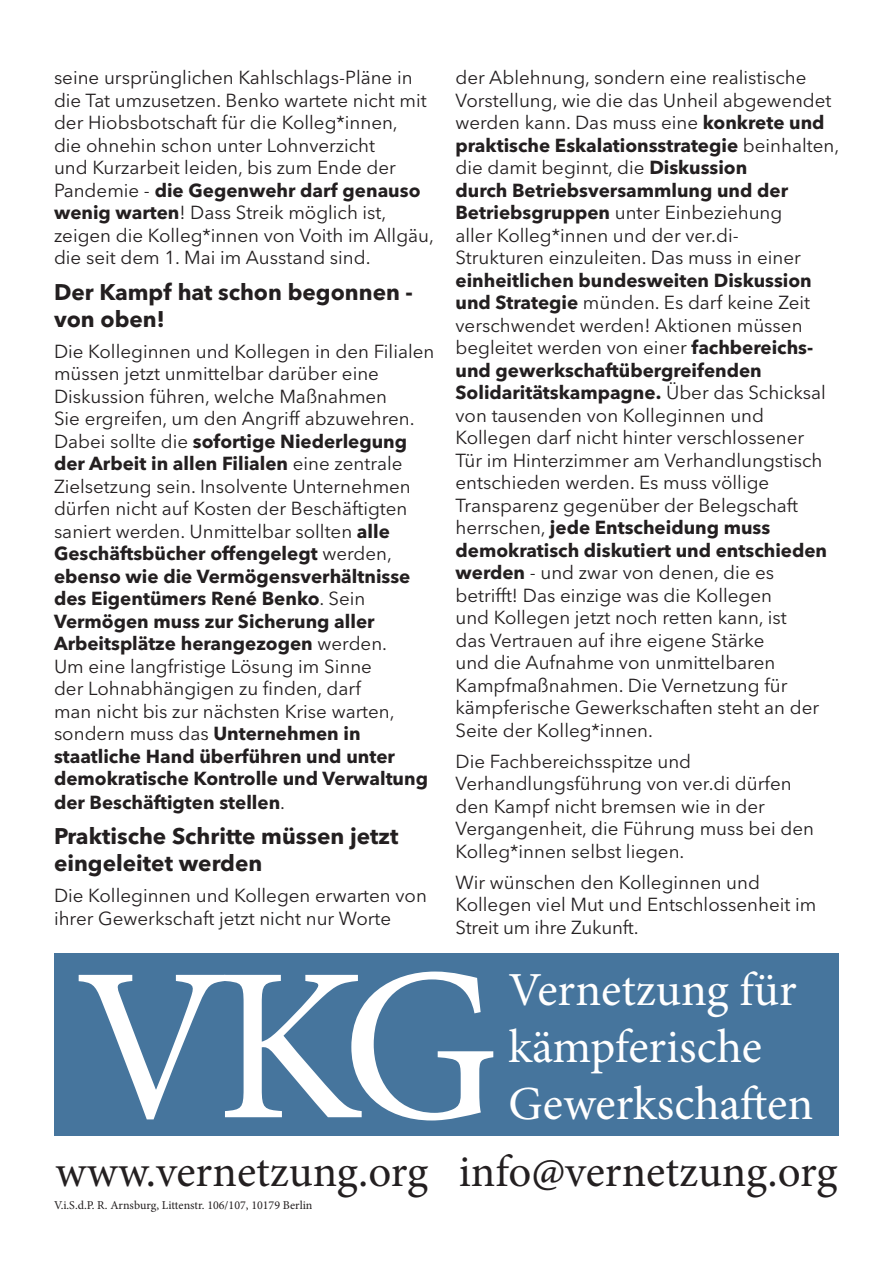
<style>
.page{position:relative;width:893px;height:1263px;background:#fff}
.page>*{position:absolute;margin:0;border:0;box-sizing:border-box;transform-origin:0 0}
.t1{font:219px "Minion Pro";color:#fff}
.t2{font:47.4px/57px "Minion Pro";color:#fff}
.t3{font:45px "Minion Pro";color:#231f20}
.t4{font:700 22.5px/27px "Avenir Next LT Pro";color:#231f20}
.t5{font:18.75px/22.5px "Avenir Next LT Pro";color:#231f20}
.t6{font:12px "Minion Pro";color:#231f20}
.s1{font-weight:700}
</style>
<div class="page">
<div style="left:54px;top:953px;width:785px;height:182px;background:#46759d"></div>
<p class="t5" style="left:54px;top:66px;width:381px">seine ursprünglichen Kahlschlags-Pläne in die Tat umzusetzen. Benko wartete nicht mit der Hiobsbotschaft für die Kolleg*innen,<br>die ohnehin schon unter Lohnverzicht<br>und Kurzarbeit leiden, bis zum Ende der Pandemie - <span class="s1">die Gegenwehr darf genauso wenig warten</span>! Dass Streik möglich ist, zeigen die Kolleg*innen von Voith im Allgäu, die seit dem 1. Mai im Ausstand sind.</p>
<p class="t4" style="left:54px;top:278px;width:360px">Der Kampf hat schon begonnen - von oben!</p>
<p class="t5" style="left:54px;top:340px;width:382px">Die Kolleginnen und Kollegen in den Filialen müssen jetzt unmittelbar darüber eine Diskussion führen, welche Maßnahmen<br>Sie ergreifen, um den Angriff abzuwehren.<br>Dabei sollte die <span class="s1">sofortige Niederlegung der Arbeit in allen Filialen</span> eine zentrale Zielsetzung sein. Insolvente Unternehmen dürfen nicht auf Kosten der Beschäftigten saniert werden. Unmittelbar sollten <span class="s1">alle Geschäftsbücher offengelegt</span> werden, <span class="s1">ebenso wie die Vermögensverhältnisse des Eigentümers René Benko</span>. Sein <span class="s1">Vermögen muss zur Sicherung aller Arbeitsplätze herangezogen</span> werden.<br>Um eine langfristige Lösung im Sinne<br>der Lohnabhängigen zu finden, darf<br>man nicht bis zur nächsten Krise warten, sondern muss das <span class="s1">Unternehmen in staatliche Hand überführen und unter demokratische Kontrolle und Verwaltung der Beschäftigten stellen</span>.</p>
<p class="t4" style="left:54px;top:822px;width:346px">Praktische Schritte müssen jetzt eingeleitet werden</p>
<p class="t5" style="left:54px;top:884px;width:374px">Die Kolleginnen und Kollegen erwarten von ihrer Gewerkschaft jetzt nicht nur Worte</p>
<p class="t5" style="left:455px;top:66px;width:385px">der Ablehnung, sondern eine realistische Vorstellung, wie die das Unheil abgewendet werden kann. Das muss eine <span class="s1">konkrete und praktische Eskalationsstrategie</span> beinhalten, die damit beginnt, die <span class="s1">Diskussion<br>durch Betriebsversammlung und der Betriebsgruppen</span> unter Einbeziehung<br>aller Kolleg*innen und der ver.di-<br>Strukturen einzuleiten. Das muss in einer</p>
<p class="t5" style="left:455px;top:269px;width:373px"><span class="s1">einheitlichen bundesweiten Diskussion und Strategie</span> münden. Es darf keine Zeit verschwendet werden! Aktionen müssen begleitet werden von einer <span class="s1">fachbereichs&shy;und gewerkschaftübergreifenden Solidaritätskampagne.</span> Über das Schicksal von tausenden von Kolleginnen und Kollegen darf nicht hinter verschlossener Tür im Hinterzimmer am Verhandlungstisch entschieden werden. Es muss völlige Transparenz gegenüber der Belegschaft herrschen, <span class="s1">jede Entscheidung muss demokratisch diskutiert und entschieden werden</span> - und zwar von denen, die es betrifft! Das einzige was die Kollegen<br>und Kollegen jetzt noch retten kann, ist<br>das Vertrauen auf ihre eigene Stärke<br>und die Aufnahme von unmittelbaren Kampfmaßnahmen. Die Vernetzung für kämpferische Gewerkschaften steht an der Seite der Kolleg*innen.</p>
<p class="t5" style="left:455px;top:750px;width:360px">Die Fachbereichsspitze und Verhandlungsführung von ver.di dürfen den Kampf nicht bremsen wie in der Vergangenheit, die Führung muss bei den Kolleg*innen selbst liegen.</p>
<p class="t5" style="left:455px;top:871px;width:362px">Wir wünschen den Kolleginnen und<br>Kollegen viel Mut und Entschlossenheit im<br>Streit um ihre Zukunft.</p>
<h2 class="t2" style="left:509px;top:961px;width:290px">Vernetzung für kämpferische</h2>
<h1 class="t1" style="left:75px;top:901px;width:425px">VKG</h1>
<h2 class="t2" style="left:509px;top:1075px;width:306px">Gewerkschaften</h2>
<h3 class="t3" style="left:56px;top:1141px;width:783px">www.vernetzung.org info@vernetzung.org</h3>
<p class="t6" style="left:54px;top:1197px;width:260px">V.i.S.d.P. R. Arnsburg, Littenstr. 106/107, 10179 Berlin</p>
</div>
